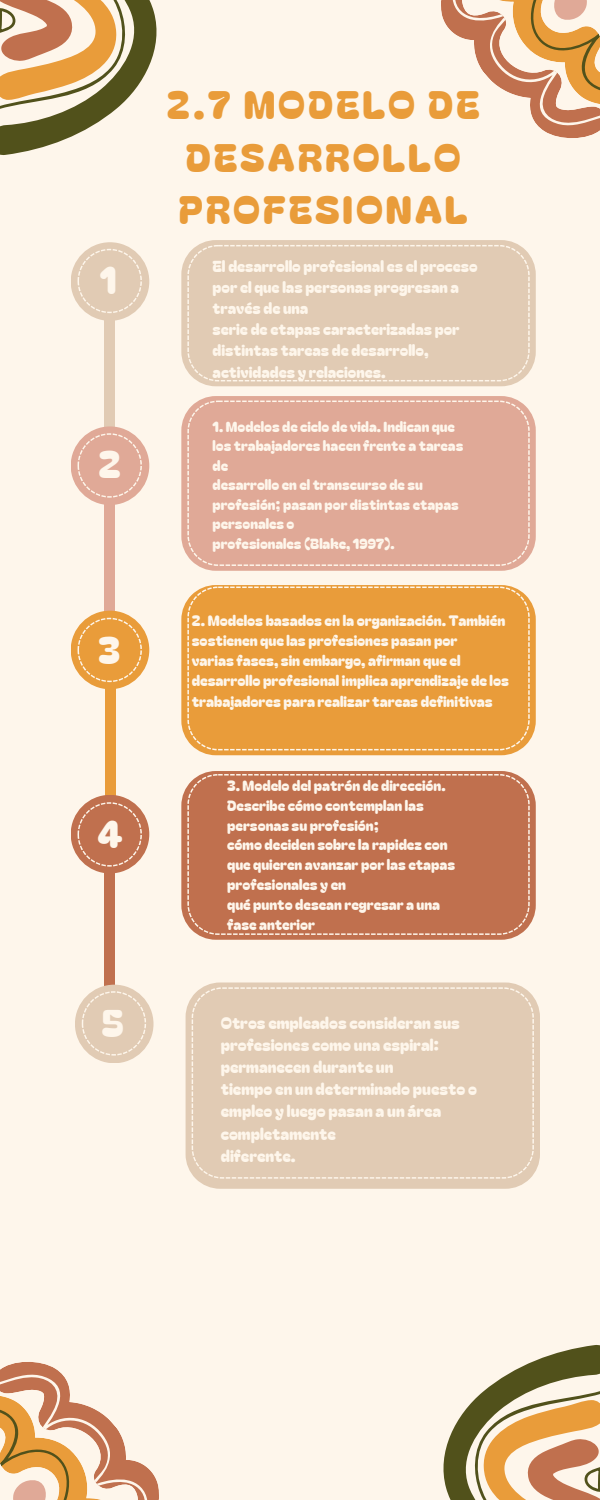
<style>
.page{position:relative;width:600px;height:1500px;background:#fef6eb}
.page>*{position:absolute;margin:0;border:0;box-sizing:border-box;transform-origin:0 0}
.t1{font:38px/52.5px "Bagel Fat One";letter-spacing:.08em;color:#e99c3a;text-align:center}
.t2{font:36.9px "Bagel Fat One";color:#fef6eb}
.t3{font:16px/22.1px "Bagel Fat One";color:#fef6eb}
.t4{font:15.3px/21.2px "Bagel Fat One";color:#fef6eb}
.t5{font:14.5px/20.1px "Bagel Fat One";color:#fef6eb}
.t6{font:14.3px/19.8px "Bagel Fat One";color:#fef6eb}
.t7{font:14px/19.5px "Bagel Fat One";color:#fef6eb}
</style>
<div class="page">
<div style="left:104px;top:472px;width:11px;height:179px;background:#e0a997"></div>
<div style="left:105px;top:650px;width:10px;height:179px;background:#e99c3a"></div>
<div style="left:104px;top:830px;width:11px;height:179px;background:#c0704e"></div>
<div style="left:71px;top:795px;width:78px;height:78px;background:#c0704e;border-radius:50%"></div>
<div style="left:71px;top:611px;width:78px;height:78px;background:#e99c3a;border-radius:50%"></div>
<div style="left:104px;top:294px;width:11px;height:179px;background:#e1cbb4"></div>
<div style="left:71px;top:426px;width:78px;height:79px;background:#e0a997;border-radius:50%"></div>
<div style="left:71px;top:242px;width:78px;height:79px;background:#e1cbb4;border-radius:50%"></div>
<svg style="left:78px;top:802px;width:64px;height:65px"></svg>
<svg style="left:78px;top:618px;width:64px;height:64px"></svg>
<svg style="left:78px;top:433px;width:64px;height:65px"></svg>
<svg style="left:78px;top:249px;width:64px;height:64px"></svg>
<svg style="left:181px;top:240px;width:355px;height:146px;fill:#e1cbb4"></svg>
<div style="left:187px;top:245px;width:342px;height:136px;background:#e1cbb4"></div>
<svg style="left:181px;top:396px;width:355px;height:175px;fill:#e0a997"></svg>
<div style="left:187px;top:401px;width:342px;height:165px;background:#e0a997"></div>
<svg style="left:181px;top:585px;width:355px;height:170px;fill:#e99c3a"></svg>
<div style="left:187px;top:587px;width:342px;height:163px;background:#e99c3a"></div>
<svg style="left:181px;top:771px;width:355px;height:169px;fill:#c0704e"></svg>
<div style="left:187px;top:774px;width:342px;height:161px;background:#c0704e"></div>
<div style="left:75px;top:985px;width:79px;height:78px;background:#e1cbb4;border-radius:50%"></div>
<svg style="left:82px;top:991px;width:64px;height:65px"></svg>
<svg style="left:186px;top:983px;width:354px;height:206px;background:#e4d0bb"></svg>
<div style="left:192px;top:987px;width:342px;height:192px;background:#e1cbb4"></div>
<svg style="left:0;top:0;width:157px;height:155px"></svg>
<svg style="left:443px;top:1345px;width:157px;height:155px"></svg>
<svg style="left:441px;top:0;width:159px;height:138px"></svg>
<svg style="left:0;top:1362px;width:159px;height:138px"></svg>
<p class="t1" style="left:167px;top:77px;width:314px">2.7 MODELO DE<br>DESARROLLO<br>PROFESIONAL</p>
<p class="t2" style="left:100px;top:252px;width:19px">1</p>
<h1 class="t4" style="left:213px;top:254px;width:267px">El desarrollo profesional es el proceso por el que las personas progresan a través de una</h1>
<p class="t4" style="left:213px;top:318px;width:249px">serie de etapas caracterizadas por distintas tareas de desarrollo, actividades y relaciones.</p>
<p class="t7" style="left:213px;top:416px;width:252px">1. Modelos de ciclo de vida. Indican que los trabajadores hacen frente a tareas de</p>
<p class="t7" style="left:213px;top:474px;width:248px">desarrollo en el transcurso de su profesión; pasan por distintas etapas personales o</p>
<p class="t7" style="left:213px;top:533px;width:184px">profesionales (Blake, 1997).</p>
<p class="t2" style="left:99px;top:435px;width:24px">2</p>
<h3 class="t2" style="left:98px;top:621px;width:24px">3</h3>
<p class="t2" style="left:97px;top:806px;width:27px">4</p>
<p class="t5" style="left:192px;top:610px;width:319px">2. Modelos basados en la organización. También sostienen que las profesiones pasan por<br>varias fases, sin embargo, afirman que el desarrollo profesional implica aprendizaje de los</p>
<h3 class="t5" style="left:192px;top:690px;width:302px">trabajadores para realizar tareas definitivas</h3>
<p class="t6" style="left:227px;top:775px;width:220px">3. Modelo del patrón de dirección.<br>Describe cómo contemplan las personas su profesión;</p>
<p class="t6" style="left:227px;top:834px;width:229px">cómo deciden sobre la rapidez con que quieren avanzar por las etapas profesionales y en</p>
<p class="t6" style="left:227px;top:894px;width:214px">qué punto desean regresar a una fase anterior</p>
<p class="t2" style="left:102px;top:994px;width:24px">5</p>
<p class="t3" style="left:221px;top:1011px;width:258px">Otros empleados consideran sus profesiones como una espiral: permanecen durante un<br>tiempo en un determinado puesto o empleo y luego pasan a un área completamente</p>
<p class="t3" style="left:221px;top:1144px;width:76px">diferente.</p>
</div>
